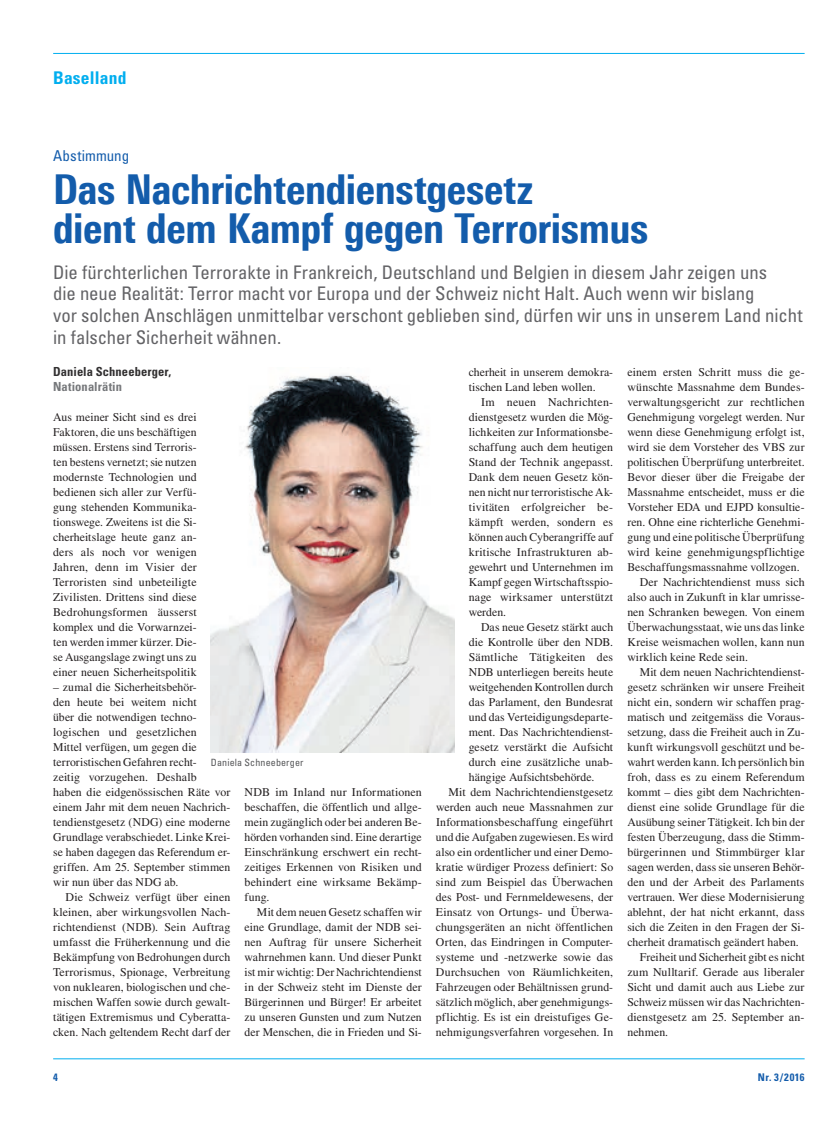
<style>
.page{position:relative;width:833px;height:1134px;background:#fff}
.page>*{position:absolute;margin:0;border:0;box-sizing:border-box;transform-origin:0 0}
.t1{font:800 41.25px/38.8px "Linotype Univers 720 Cn";letter-spacing:-.01em;color:#135cab}
.t2{font:condensed 18.75px/21.9px "Univers LT Std";letter-spacing:-.005em;color:#636366}
.t3{font:700 condensed 17.5px "Univers LT Std";letter-spacing:.01em;color:#00aeef}
.t4{font:condensed 15px "Univers LT Std";letter-spacing:.005em;color:#135cab}
.t5{font:700 condensed 12.5px "Univers LT Std";letter-spacing:.005em;color:#312f30}
.t6{font:700 condensed 12.5px "Univers LT Std";letter-spacing:.01em;color:#76787b}
.t7{font:11.88px/15px "Times LT Std";letter-spacing:.005em;color:#231f20;text-align:justify}
.t8{font:700 condensed 10.62px "Univers LT Std";letter-spacing:.05em;color:#135cab}
.t9{font:condensed 10px "Univers LT Std";letter-spacing:.015em;color:#57585a}
</style>
<div class="page">
<hr style="left:53px;top:53px;width:751px;height:1px;background:#00aeef">
<hr style="left:53px;top:1058px;width:751px;height:1px;background:#00aeef">
<img style="left:211px;top:374px;width:243px;height:378px">
<h3 class="t3" style="left:53px;top:67px;width:75px">Baselland</h3>
<p class="t4" style="left:53px;top:147px;width:78px">Abstimmung</p>
<h1 class="t1" style="left:53px;top:169px;width:596px">Das Nachrichtendienstgesetz<br>dient dem Kampf gegen Terrorismus</h1>
<p class="t2" style="left:53px;top:261px;width:751px">Die fürchterlichen Terrorakte in Frankreich, Deutschland und Belgien in diesem Jahr zeigen uns<br>die neue Realität: Terror macht vor Europa und der Schweiz nicht Halt. Auch wenn wir bislang<br>vor solchen Anschlägen unmittelbar verschont geblieben sind, dürfen wir uns in unserem Land nicht in falscher Sicherheit wähnen.</p>
<p class="t5" style="left:53px;top:363px;width:119px">Daniela Schneeberger,</p>
<p class="t6" style="left:53px;top:378px;width:70px">Nationalrätin</p>
<p class="t7" style="left:53px;top:409px;width:145px">Aus meiner Sicht sind es drei Faktoren, die uns beschäftigen müssen. Erstens sind Terroris&shy;ten bestens vernetzt; sie nutzen modernste Technologien und bedienen sich aller zur Verfü&shy;gung stehenden Kommunika&shy;tionswege. Zweitens ist die Si&shy;cherheitslage heute ganz an&shy;ders als noch vor wenigen Jahren, denn im Visier der Terroristen sind unbeteiligte Zivilisten. Drittens sind diese Bedrohungsformen äusserst komplex und die Vorwarnzei&shy;ten werden immer kürzer. Die&shy;se Ausgangslage zwingt uns zu einer neuen Sicherheitspolitik</p>
<p class="t7" style="left:53px;top:679px;width:179px;text-align:left">– zumal die Sicherheitsbehör-<br>den heute bei weitem nicht<br>über die notwendigen techno&shy;logischen und gesetzlichen<br>Mittel verfügen, um gegen die terroristischen Gefahren recht-<br>zeitig vorzugehen. Deshalb<br>haben die eidgenössischen Räte vor einem Jahr mit dem neuen Nachrich&shy;tendienstgesetz (NDG) eine moderne<br>Grundlage verabschiedet. Linke Krei&shy;se haben dagegen das Referendum er&shy;griffen. Am 25. September stimmen wir nun über das NDG ab.</p>
<p class="t7" style="left:53px;top:889px;width:179px;text-indent:12px">Die Schweiz verfügt über einen kleinen, aber wirkungsvollen Nach&shy;richtendienst (NDB). Sein Auftrag umfasst die Früherkennung und die Bekämpfung von Bedrohungen durch Terrorismus, Spionage, Verbreitung von nuklearen, biologischen und che&shy;mischen Waffen sowie durch gewalt&shy;tätigen Extremismus und Cyberatta&shy;cken. Nach geltendem Recht darf der</p>
<p class="t7" style="left:469px;top:364px;width:146px">cherheit in unserem demokra&shy;tischen Land leben wollen.</p>
<p class="t7" style="left:469px;top:394px;width:146px;text-indent:12px">Im neuen Nachrichten&shy;dienstgesetz wurden die Mög&shy;lichkeiten zur Informationsbe&shy;schaffung auch dem heutigen Stand der Technik angepasst.<br>Dank dem neuen Gesetz kön&shy;nen nicht nur terroristische Ak&shy;tivitäten erfolgreicher be&shy;kämpft werden, sondern es können auch Cyberangriffe auf kritische Infrastrukturen ab&shy;gewehrt und Unternehmen im Kampf gegen Wirtschaftsspio&shy;nage wirksamer unterstützt werden.</p>
<p class="t7" style="left:481px;top:619px;width:133px">Das neue Gesetz stärkt auch</p>
<p class="t7" style="left:469px;top:634px;width:146px">die Kontrolle über den NDB.</p>
<p class="t7" style="left:469px;top:649px;width:146px">Sämtliche Tätigkeiten des</p>
<p class="t7" style="left:469px;top:664px;width:146px">NDB unterliegen bereits heute</p>
<p class="t7" style="left:469px;top:679px;width:146px">weitgehenden Kontrollen durch</p>
<p class="t7" style="left:469px;top:694px;width:146px">das Parlament, den Bundesrat</p>
<p class="t7" style="left:469px;top:709px;width:146px">und das Verteidigungsdeparte-</p>
<p class="t7" style="left:469px;top:724px;width:146px">ment. Das Nachrichtendienst-</p>
<p class="t7" style="left:469px;top:739px;width:146px">gesetz verstärkt die Aufsicht</p>
<p class="t7" style="left:469px;top:754px;width:146px">durch eine zusätzliche unab-</p>
<p class="t7" style="left:469px;top:769px;width:127px">hängige Aufsichtsbehörde.</p>
<p class="t7" style="left:448px;top:784px;width:166px">Mit dem Nachrichtendienstgesetz</p>
<p class="t7" style="left:436px;top:799px;width:179px">werden auch neue Massnahmen zur</p>
<p class="t7" style="left:436px;top:814px;width:179px">Informationsbeschaffung eingeführt</p>
<p class="t7" style="left:436px;top:829px;width:179px">und die Aufgaben zugewiesen. Es wird</p>
<p class="t7" style="left:436px;top:844px;width:179px">also ein ordentlicher und einer Demo-</p>
<p class="t7" style="left:436px;top:859px;width:179px">kratie würdiger Prozess definiert: So</p>
<p class="t7" style="left:436px;top:874px;width:179px">sind zum Beispiel das Überwachen</p>
<p class="t7" style="left:436px;top:889px;width:179px">des Post- und Fernmeldewesens, der</p>
<p class="t7" style="left:436px;top:904px;width:179px">Einsatz von Ortungs- und Überwa-</p>
<p class="t7" style="left:436px;top:919px;width:179px">chungsgeräten an nicht öffentlichen</p>
<p class="t7" style="left:436px;top:934px;width:179px">Orten, das Eindringen in Computer-</p>
<p class="t7" style="left:436px;top:949px;width:179px">systeme und -netzwerke sowie das</p>
<p class="t7" style="left:436px;top:964px;width:179px">Durchsuchen von Räumlichkeiten,</p>
<p class="t7" style="left:436px;top:979px;width:179px">Fahrzeugen oder Behältnissen grund-</p>
<p class="t7" style="left:436px;top:994px;width:179px">sätzlich möglich, aber genehmigungs-</p>
<p class="t7" style="left:436px;top:1009px;width:179px">pflichtig. Es ist ein dreistufiges Ge-</p>
<p class="t7" style="left:436px;top:1024px;width:179px">nehmigungsverfahren vorgesehen. In</p>
<p class="t7" style="left:627px;top:364px;width:179px">einem ersten Schritt muss die ge-</p>
<p class="t7" style="left:627px;top:379px;width:179px">wünschte Massnahme dem Bundes-</p>
<p class="t7" style="left:627px;top:394px;width:179px">verwaltungsgericht zur rechtlichen</p>
<p class="t7" style="left:627px;top:409px;width:179px">Genehmigung vorgelegt werden. Nur</p>
<p class="t7" style="left:627px;top:424px;width:179px">wenn diese Genehmigung erfolgt ist,</p>
<p class="t7" style="left:627px;top:439px;width:179px">wird sie dem Vorsteher des VBS zur</p>
<p class="t7" style="left:627px;top:454px;width:179px">politischen Überprüfung unterbreitet.</p>
<p class="t7" style="left:627px;top:469px;width:179px">Bevor dieser über die Freigabe der</p>
<p class="t7" style="left:627px;top:484px;width:179px">Massnahme entscheidet, muss er die</p>
<p class="t7" style="left:627px;top:499px;width:179px">Vorsteher EDA und EJPD konsultie-</p>
<p class="t7" style="left:627px;top:514px;width:179px">ren. Ohne eine richterliche Genehmi-</p>
<p class="t7" style="left:627px;top:529px;width:179px">gung und eine politische Überprüfung</p>
<p class="t7" style="left:627px;top:544px;width:179px">wird keine genehmigungspflichtige</p>
<p class="t7" style="left:627px;top:559px;width:174px">Beschaffungsmassnahme vollzogen.</p>
<p class="t7" style="left:640px;top:574px;width:166px">Der Nachrichtendienst muss sich</p>
<p class="t7" style="left:627px;top:589px;width:179px">also auch in Zukunft in klar umrisse-</p>
<p class="t7" style="left:627px;top:604px;width:179px">nen Schranken bewegen. Von einem</p>
<p class="t7" style="left:627px;top:619px;width:179px">Überwachungsstaat, wie uns das linke</p>
<p class="t7" style="left:627px;top:634px;width:179px">Kreise weismachen wollen, kann nun</p>
<p class="t7" style="left:627px;top:649px;width:122px">wirklich keine Rede sein.</p>
<p class="t7" style="left:640px;top:664px;width:166px">Mit dem neuen Nachrichtendienst-</p>
<p class="t7" style="left:627px;top:679px;width:179px">gesetz schränken wir unsere Freiheit</p>
<p class="t7" style="left:627px;top:694px;width:179px">nicht ein, sondern wir schaffen prag-</p>
<p class="t7" style="left:627px;top:709px;width:179px">matisch und zeitgemäss die Voraus-</p>
<p class="t7" style="left:627px;top:724px;width:179px">setzung, dass die Freiheit auch in Zu-</p>
<p class="t7" style="left:627px;top:739px;width:179px">kunft wirkungsvoll geschützt und be-</p>
<p class="t7" style="left:627px;top:754px;width:179px">wahrt werden kann. Ich persönlich bin</p>
<p class="t7" style="left:627px;top:769px;width:179px">froh, dass es zu einem Referendum</p>
<p class="t7" style="left:627px;top:784px;width:179px">kommt – dies gibt dem Nachrichten-</p>
<p class="t7" style="left:627px;top:799px;width:179px">dienst eine solide Grundlage für die</p>
<p class="t7" style="left:627px;top:814px;width:179px">Ausübung seiner Tätigkeit. Ich bin der</p>
<p class="t7" style="left:627px;top:829px;width:179px">festen Überzeugung, dass die Stimm-</p>
<p class="t7" style="left:627px;top:844px;width:179px">bürgerinnen und Stimmbürger klar</p>
<p class="t7" style="left:627px;top:859px;width:179px">sagen werden, dass sie unseren Behör-</p>
<p class="t7" style="left:627px;top:874px;width:179px">den und der Arbeit des Parlaments</p>
<p class="t7" style="left:627px;top:889px;width:179px">vertrauen. Wer diese Modernisierung</p>
<p class="t7" style="left:627px;top:904px;width:179px">ablehnt, der hat nicht erkannt, dass</p>
<p class="t7" style="left:627px;top:919px;width:179px">sich die Zeiten in den Fragen der Si-</p>
<p class="t7" style="left:627px;top:934px;width:173px">cherheit dramatisch geändert haben.</p>
<p class="t7" style="left:640px;top:949px;width:166px">Freiheit und Sicherheit gibt es nicht</p>
<p class="t7" style="left:627px;top:964px;width:179px">zum Nulltarif. Gerade aus liberaler</p>
<p class="t7" style="left:627px;top:979px;width:179px">Sicht und damit auch aus Liebe zur</p>
<p class="t7" style="left:627px;top:994px;width:179px">Schweiz müssen wir das Nachrichten-</p>
<p class="t7" style="left:627px;top:1009px;width:178px">dienstgesetz am 25. September an-</p>
<p class="t7" style="left:627px;top:1024px;width:42px">nehmen.</p>
<p class="t9" style="left:211px;top:756px;width:94px">Daniela Schneeberger</p>
<p class="t7" style="left:244px;top:784px;width:179px">NDB im Inland nur Informationen beschaffen, die öffentlich und allge&shy;mein zugänglich oder bei anderen Be&shy;hörden vorhanden sind. Eine derartige Einschränkung erschwert ein recht&shy;zeitiges Erkennen von Risiken und behindert eine wirksame Bekämp&shy;fung.</p>
<p class="t7" style="left:244px;top:904px;width:179px;text-indent:12px">Mit dem neuen Gesetz schaffen wir eine Grundlage, damit der NDB sei&shy;nen Auftrag für unsere Sicherheit wahrnehmen kann. Und dieser Punkt ist mir wichtig: Der Nachrichtendienst in der Schweiz steht im Dienste der Bürgerinnen und Bürger! Er arbeitet zu unseren Gunsten und zum Nutzen der Menschen, die in Frieden und Si-</p>
<p class="t8" style="left:53px;top:1070px;width:6px">4</p>
<p class="t8" style="left:758px;top:1070px;width:48px">Nr. 3/2016</p>
</div>
